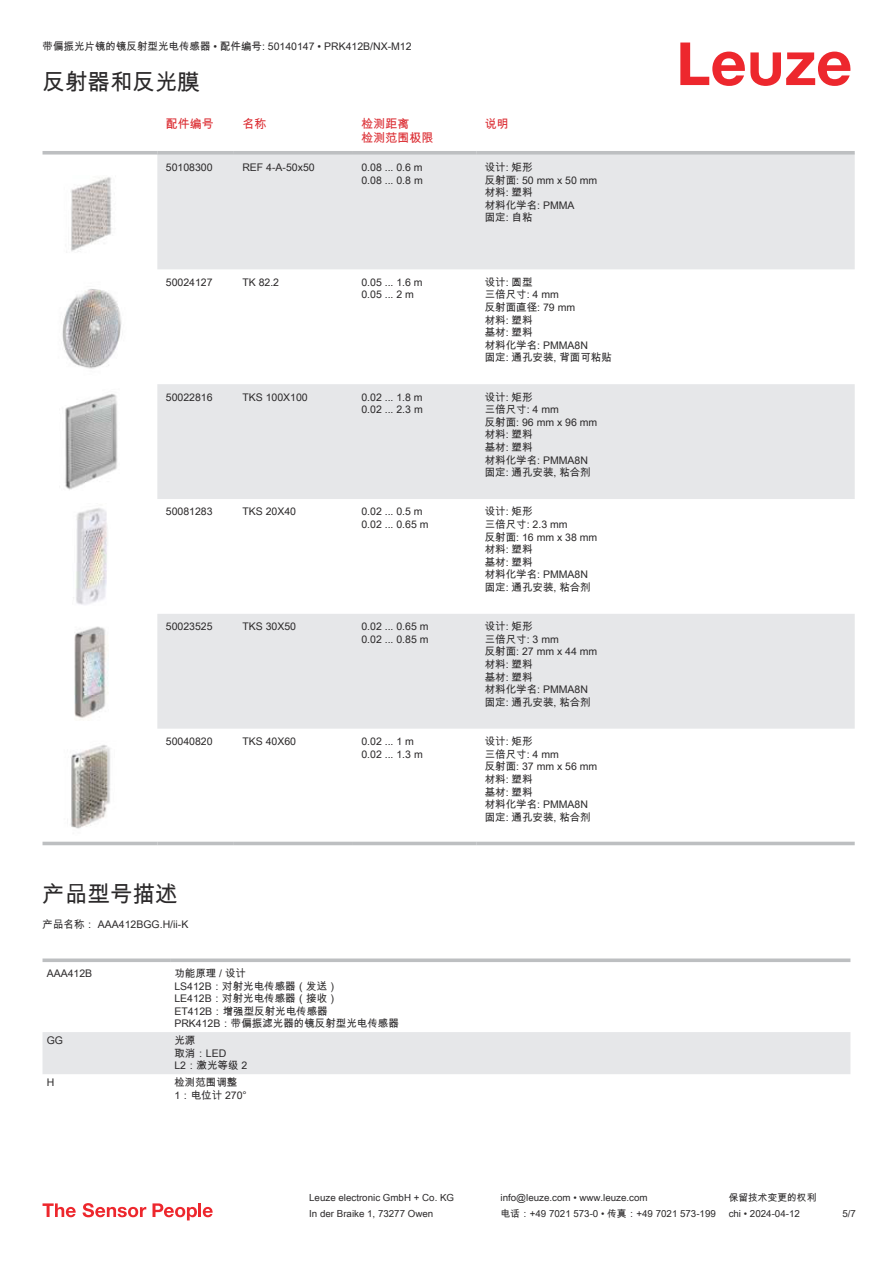
<style>
.page{position:relative;width:893px;height:1263px;background:#fff}
.page>*{position:absolute;margin:0;border:0;box-sizing:border-box;transform-origin:0 0}
.t1{font:22.5px "Arial Unicode MS";color:#2b292a}
.t2{font:12px/14.4px "Arial Unicode MS";color:#db2a30}
.t3{font:10.5px/12.6px "Arial Unicode MS";color:#2b292a}
.t4{font:9.75px "Arial Unicode MS";color:#2b292a}
</style>
<div class="page">
<svg style="left:680px;top:43px;width:170px;height:43px"></svg>
<svg style="left:157px;top:155px;width:698px;height:574px;fill:#e6e7e9"></svg>
<svg style="left:43px;top:151px;width:114px;height:4px"></svg>
<svg style="left:157px;top:151px;width:77px;height:4px"></svg>
<svg style="left:234px;top:151px;width:119px;height:4px"></svg>
<svg style="left:353px;top:151px;width:123px;height:4px"></svg>
<svg style="left:476px;top:151px;width:379px;height:4px;background:#c1c3c5"></svg>
<hr style="left:43px;top:842px;width:114px;height:3px;background:#bdbfc1">
<hr style="left:157px;top:842px;width:77px;height:3px;background:#bdbfc1">
<hr style="left:234px;top:842px;width:119px;height:3px;background:#bdbfc1">
<hr style="left:353px;top:842px;width:123px;height:3px;background:#bdbfc1">
<hr style="left:476px;top:842px;width:379px;height:3px;background:#bdbfc1">
<img style="left:71px;top:177px;width:41px;height:75px">
<img style="left:62px;top:289px;width:60px;height:80px">
<img style="left:65px;top:394px;width:53px;height:96px">
<img style="left:73px;top:508px;width:34px;height:97px">
<img style="left:74px;top:626px;width:34px;height:94px">
<img style="left:70px;top:745px;width:40px;height:84px">
<div style="left:43px;top:1032px;width:807px;height:42px;background:#e6e7e9"></div>
<svg style="left:43px;top:958px;width:127px;height:4px"></svg>
<svg style="left:170px;top:958px;width:680px;height:4px;background:#c5c7c8"></svg>
<svg style="left:43px;top:1203px;width:33px;height:14px"></svg>
<svg style="left:83px;top:1203px;width:63px;height:14px"></svg>
<svg style="left:153px;top:1203px;width:44px;height:17px"></svg>
<hr style="left:198px;top:1203px;width:3px;height:14px;background:#ed272d">
<svg style="left:203px;top:1207px;width:10px;height:10px"></svg>
<p class="t3" style="left:43px;top:40px;width:371px">带偏振光片镜的镜反射型光电传感器 • 配件编号: 50140147 • PRK412B/NX-M12</p>
<h1 class="t1" style="left:43px;top:66px;width:159px">反射器和反光膜</h1>
<p class="t2" style="left:166px;top:116px;width:49px">配件编号</p>
<p class="t2" style="left:242px;top:116px;width:25px">名称</p>
<p class="t2" style="left:361px;top:116px;width:74px">检测距离<br>检测范围极限</p>
<p class="t2" style="left:485px;top:116px;width:25px">说明</p>
<p class="t3" style="left:166px;top:161px;width:48px">50108300</p>
<p class="t3" style="left:242px;top:161px;width:74px">REF 4-A-50x50</p>
<p class="t3" style="left:361px;top:161px;width:63px">0.08 ... 0.6 m<br>0.08 ... 0.8 m</p>
<p class="t3" style="left:485px;top:161px;width:114px">设计: 矩形<br>反射面: 50 mm x 50 mm材料: 塑料<br>材料化学名: PMMA<br>固定: 自粘</p>
<p class="t3" style="left:166px;top:276px;width:48px">50024127</p>
<p class="t3" style="left:242px;top:276px;width:38px">TK 82.2</p>
<p class="t3" style="left:361px;top:276px;width:63px">0.05 ... 1.6 m<br>0.05 ... 2 m</p>
<p class="t3" style="left:485px;top:276px;width:129px">设计: 圆型<br>三倍尺寸: 4 mm<br>反射面直径: 79 mm<br>材料: 塑料<br>基材: 塑料<br>材料化学名: PMMA8N<br>固定: 通孔安装, 背面可粘贴</p>
<p class="t3" style="left:166px;top:390px;width:48px">50022816</p>
<p class="t3" style="left:242px;top:390px;width:67px">TKS 100X100</p>
<p class="t3" style="left:361px;top:390px;width:63px">0.02 ... 1.8 m<br>0.02 ... 2.3 m</p>
<p class="t3" style="left:485px;top:390px;width:114px">设计: 矩形<br>三倍尺寸: 4 mm<br>反射面: 96 mm x 96 mm材料: 塑料<br>基材: 塑料<br>材料化学名: PMMA8N固定: 通孔安装, 粘合剂</p>
<p class="t3" style="left:166px;top:505px;width:48px">50081283</p>
<p class="t3" style="left:242px;top:505px;width:55px">TKS 20X40</p>
<p class="t3" style="left:361px;top:505px;width:69px">0.02 ... 0.5 m<br>0.02 ... 0.65 m</p>
<p class="t3" style="left:485px;top:505px;width:114px">设计: 矩形<br>三倍尺寸: 2.3 mm<br>反射面: 16 mm x 38 mm材料: 塑料<br>基材: 塑料<br>材料化学名: PMMA8N固定: 通孔安装, 粘合剂</p>
<p class="t3" style="left:166px;top:620px;width:48px">50023525</p>
<p class="t3" style="left:242px;top:620px;width:55px">TKS 30X50</p>
<p class="t3" style="left:361px;top:620px;width:69px">0.02 ... 0.65 m<br>0.02 ... 0.85 m</p>
<p class="t3" style="left:485px;top:620px;width:114px">设计: 矩形<br>三倍尺寸: 3 mm<br>反射面: 27 mm x 44 mm材料: 塑料<br>基材: 塑料<br>材料化学名: PMMA8N固定: 通孔安装, 粘合剂</p>
<p class="t3" style="left:166px;top:735px;width:48px">50040820</p>
<p class="t3" style="left:242px;top:735px;width:55px">TKS 40X60</p>
<p class="t3" style="left:361px;top:735px;width:63px">0.02 ... 1 m<br>0.02 ... 1.3 m</p>
<p class="t3" style="left:485px;top:735px;width:114px">设计: 矩形<br>三倍尺寸: 4 mm<br>反射面: 37 mm x 56 mm材料: 塑料<br>基材: 塑料<br>材料化学名: PMMA8N固定: 通孔安装, 粘合剂</p>
<h1 class="t1" style="left:43px;top:877px;width:136px">产品型号描述</h1>
<p class="t3" style="left:43px;top:917px;width:147px">产品名称： AAA412BGG.H/ii-K</p>
<p class="t3" style="left:47px;top:967px;width:47px">AAA412B</p>
<p class="t3" style="left:174px;top:967px;width:226px">功能原理 / 设计<br>LS412B：对射光电传感器（发送）<br>LE412B：对射光电传感器（接收）<br>ET412B：增强型反射光电传感器<br>PRK412B：带偏振滤光器的镜反射型光电传感器</p>
<p class="t3" style="left:47px;top:1034px;width:18px">GG</p>
<p class="t3" style="left:174px;top:1034px;width:74px">光源<br>取消：LED<br>L2：激光等级 2</p>
<p class="t3" style="left:47px;top:1076px;width:9px">H</p>
<p class="t3" style="left:174px;top:1076px;width:74px">检测范围调整<br>1：电位计 270°</p>
<p class="t4" style="left:309px;top:1191px;width:146px">Leuze electronic GmbH + Co. KG</p>
<p class="t4" style="left:501px;top:1191px;width:149px">info@leuze.com • www.leuze.com</p>
<p class="t4" style="left:729px;top:1191px;width:89px">保留技术变更的权利</p>
<p class="t4" style="left:309px;top:1206px;width:126px">In der Braike 1, 73277 Owen</p>
<p class="t4" style="left:501px;top:1206px;width:217px">电话：+49 7021 573-0 • 传真：+49 7021 573-199</p>
<p class="t4" style="left:729px;top:1206px;width:73px">chi • 2024-04-12</p>
<p class="t4" style="left:842px;top:1206px;width:15px">5/7</p>
</div>
